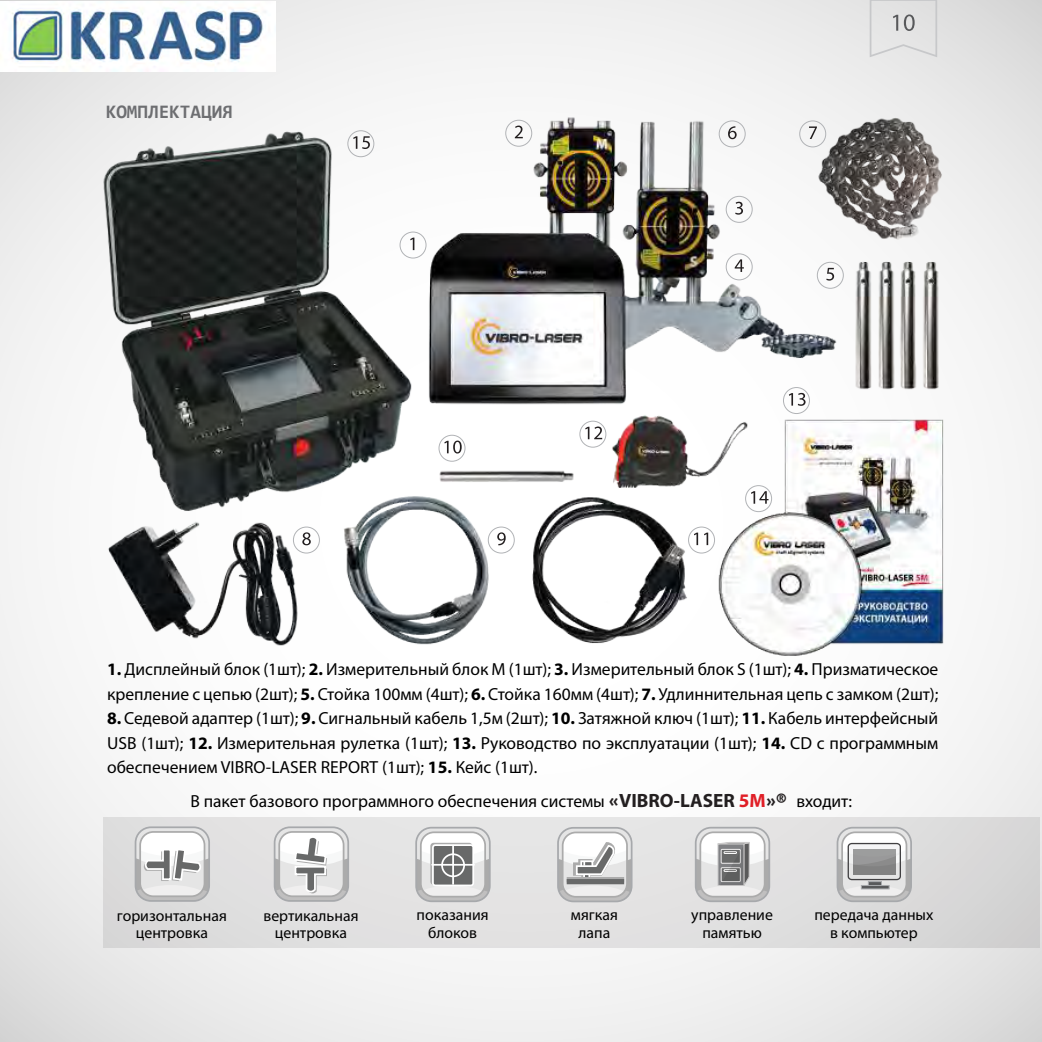
<style>
.page{position:relative;width:1042px;height:1042px;background:#fff}
.page>*{position:absolute;margin:0;border:0;box-sizing:border-box;transform-origin:0 0}
.t1{font:700 19.25px "Consolas";color:#6d6e71}
.t2{font:17.5px/24.5px "Myriad Pro";color:#000}
.t3{font:15.75px/17.5px "Myriad Pro";color:#000;text-align:center}
.s1{font-weight:700}
.s2{font-family:"Consolas";font-weight:700;font-size:19.25px;color:#231f20}
.s3{font-weight:700;font-size:19.25px;color:#231f20}
.s4{font-weight:700;font-size:19.25px;color:#e01f27}
</style>
<div class="page">
<img style="left:0;top:0;width:1042px;height:1042px">
<svg style="left:585px;top:426px;width:17px;height:13px"></svg>
<img style="left:0;top:1px;width:276px;height:70px">
<p class="t1" style="left:106px;top:100px;width:129px">КОМПЛЕКТАЦИЯ</p>
<p class="t2" style="left:107px;top:656px;width:833px"><span class="s1">1.</span> Дисплейный блок (1шт); <span class="s1">2.</span> Измерительный блок М (1шт); <span class="s1">3.</span> Измерительный блок S (1шт); <span class="s1">4.</span> Призматическое крепление с цепью (2шт); <span class="s1">5.</span> Стойка 100мм (4шт); <span class="s1">6.</span> Стойка 160мм (4шт); <span class="s1">7.</span> Удлиннительная цепь с замком (2шт);</p>
<p class="t2" style="left:107px;top:705px;width:833px;text-align:justify"><span class="s1">8.</span> Седевой адаптер (1шт); <span class="s1">9.</span> Сигнальный кабель 1,5м (2шт); <span class="s1">10.</span> Затяжной ключ (1шт); <span class="s1">11.</span> Кабель интерфейсный USB (1шт); <span class="s1">12.</span> Измерительная рулетка (1шт); <span class="s1">13.</span> Руководство по эксплуатации (1шт); <span class="s1">14.</span> CD с программным обеспечением VIBRO-LASER REPORT (1шт); <span class="s1">15.</span> Кейс (1шт).</p>
<p class="t2" style="left:191px;top:789px;width:663px">В пакет базового программного обеспечения системы <span class="s2">«</span><span class="s3">VIBRO-LASER</span> <span class="s4">5M</span><span class="s2">»®</span> входит:</p>
<p class="t3" style="left:117px;top:906px;width:111px">горизонтальная центровка</p>
<p class="t3" style="left:263px;top:906px;width:97px">вертикальная центровка</p>
<p class="t3" style="left:416px;top:906px;width:74px">показания блоков</p>
<p class="t3" style="left:571px;top:906px;width:49px">мягкая лапа</p>
<p class="t3" style="left:691px;top:906px;width:83px">управление памятью</p>
<p class="t3" style="left:814px;top:906px;width:120px">передача данных в компьютер</p>
</div>
